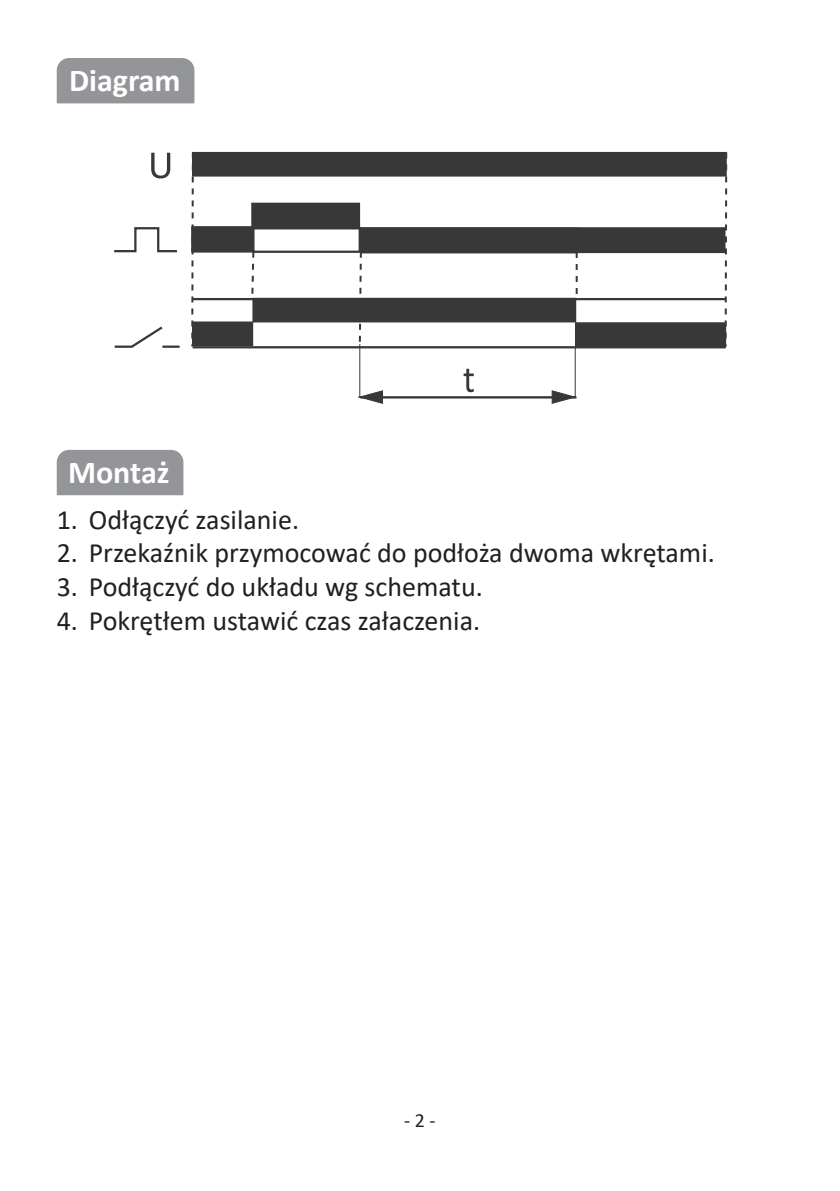
<style>
.page{position:relative;width:840px;height:1191px;background:#fff}
.page>*{position:absolute;margin:0;border:0;box-sizing:border-box;transform-origin:0 0}
.t1{font:700 32px "Calibri";color:#fff}
.t2{font:28px "Calibri";color:#231f20}
.t3{font:20px "Calibri";color:#231f20}
</style>
<div class="page">
<div style="left:192px;top:152px;width:533px;height:24px;background:#383839"></div>
<div style="left:191px;top:226px;width:63px;height:26px;border:2px solid #383839"></div>
<div style="left:192px;top:322px;width:60px;height:24px;background:#383839"></div>
<div style="left:192px;top:321px;width:61px;height:25px;border:1px solid #383839"></div>
<div style="left:252px;top:227px;width:109px;height:26px;border:2px solid #383839"></div>
<div style="left:253px;top:298px;width:322px;height:24px;background:#383839"></div>
<div style="left:360px;top:227px;width:217px;height:26px;border:2px solid #383839"></div>
<div style="left:192px;top:228px;width:60px;height:23px;background:#383839"></div>
<div style="left:191px;top:227px;width:63px;height:25px;border:2px solid #383839"></div>
<div style="left:252px;top:204px;width:107px;height:24px;background:#383839"></div>
<div style="left:251px;top:203px;width:109px;height:26px;border:2px solid #383839"></div>
<div style="left:359px;top:228px;width:365px;height:23px;background:#383839"></div>
<div style="left:358px;top:227px;width:367px;height:25px;border:1px solid #383839"></div>
<svg style="left:575px;top:253px;width:2px;height:45px"></svg>
<div style="left:575px;top:323px;width:150px;height:23px;background:#383839"></div>
<div style="left:574px;top:322px;width:151px;height:25px;border:1px solid #383839"></div>
<hr style="left:573px;top:251px;width:151px;height:2px;background:#383839">
<svg style="left:358px;top:252px;width:3px;height:94px"></svg>
<hr style="left:359px;top:344px;width:1px;height:53px;background:#383839">
<hr style="left:574px;top:347px;width:1px;height:51px;background:#383839">
<hr style="left:360px;top:396px;width:216px;height:2px;background:#383839">
<svg style="left:151px;top:153px;width:19px;height:25px"></svg>
<svg style="left:114px;top:227px;width:63px;height:26px"></svg>
<svg style="left:114px;top:326px;width:66px;height:22px"></svg>
<svg style="left:463px;top:369px;width:10px;height:23px"></svg>
<svg style="left:358px;top:390px;width:25px;height:14px"></svg>
<svg style="left:550px;top:390px;width:25px;height:14px"></svg>
<svg style="left:724px;top:152px;width:2px;height:194px"></svg>
<hr style="left:192px;top:298px;width:533px;height:2px;background:#383839">
<svg style="left:191px;top:152px;width:3px;height:194px"></svg>
<hr style="left:192px;top:346px;width:533px;height:2px;background:#383839">
<svg style="left:251px;top:252px;width:3px;height:46px"></svg>
<div style="left:57px;top:58px;width:137px;height:45px;background:#939598"></div>
<div style="left:57px;top:450px;width:126px;height:45px;background:#939598"></div>
<p class="t1" style="left:69px;top:58px;width:113px">Diagram</p>
<p class="t1" style="left:68px;top:449px;width:103px">Montaż</p>
<p class="t2" style="left:57px;top:500px;width:244px">1. Odłączyć zasilanie.</p>
<p class="t2" style="left:57px;top:534px;width:659px">2. Przekaźnik przymocować do podłoża dwoma wkrętami.</p>
<p class="t2" style="left:57px;top:567px;width:427px">3. Podłączyć do układu wg schematu.</p>
<p class="t2" style="left:57px;top:601px;width:425px">4. Pokrętłem ustawić czas załaczenia.</p>
<p class="t3" style="left:404px;top:1106px;width:33px">- 2 -</p>
</div>
